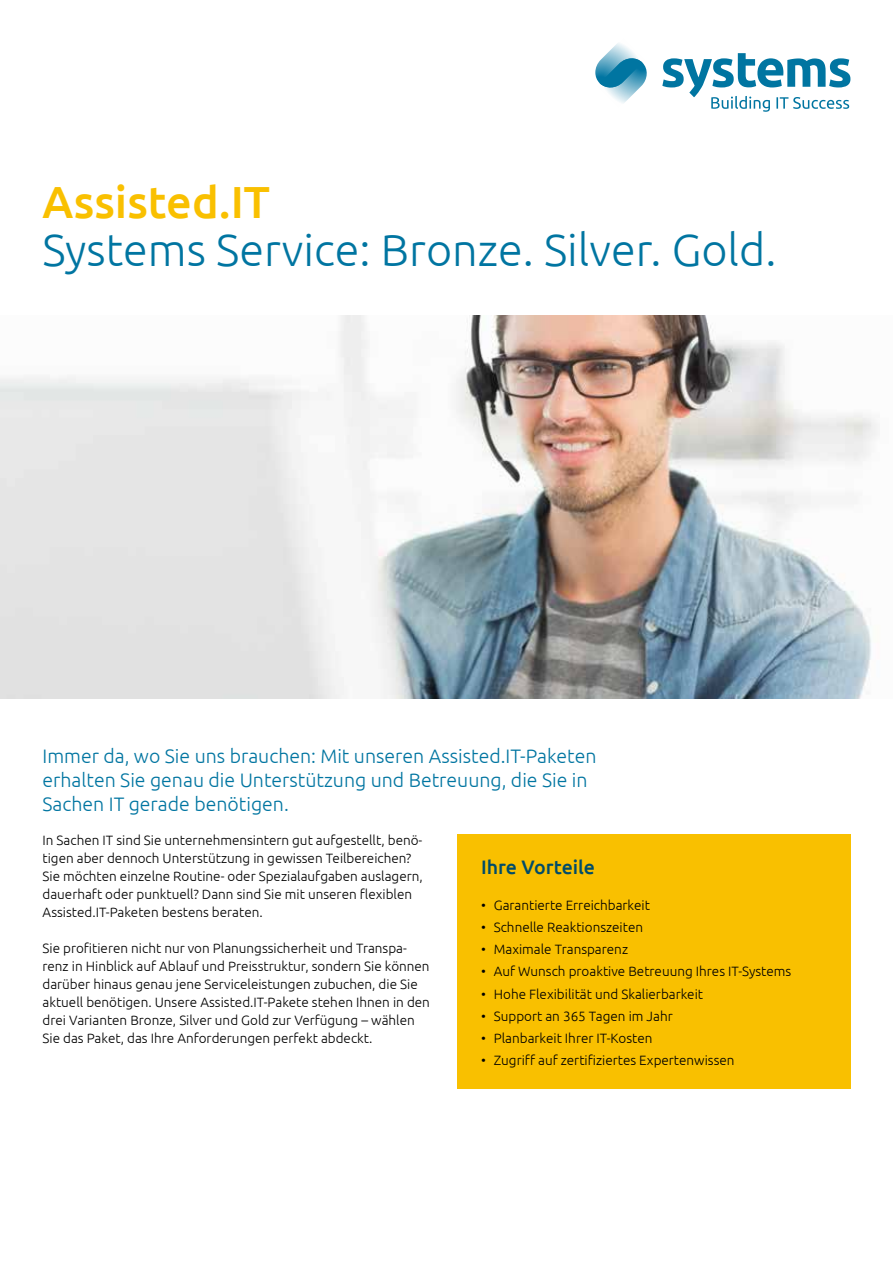
<style>
.page{position:relative;width:893px;height:1263px;background:#fff}
.page>*{position:absolute;margin:0;border:0;box-sizing:border-box;transform-origin:0 0}
.t1{font:300 45px "Ubuntu";color:#0075a1}
.t2{font:500 45px "Ubuntu";color:#f9c000}
.t3{font:300 19.5px/24px "Ubuntu";color:#0075a1}
.t4{font:500 19.5px "Ubuntu";color:#004c69}
.t5{font:300 13.5px/18px "Ubuntu";color:#000}
</style>
<div class="page">
<img style="left:0;top:316px;width:878px;height:382px">
<div style="left:457px;top:834px;width:393px;height:255px;background:#f9c000"></div>
<svg style="left:662px;top:53px;width:188px;height:59px"></svg>
<svg style="left:595px;top:43px;width:52px;height:60px"></svg>
<h1 class="t2" style="left:43px;top:173px;width:229px">Assisted.IT</h1>
<h1 class="t1" style="left:43px;top:223px;width:735px">Systems Service: Bronze. Silver. Gold.</h1>
<h2 class="t3" style="left:43px;top:744px;width:555px">Immer da, wo Sie uns brauchen: Mit unseren Assisted.IT-Paketen erhalten Sie genau die Unterstützung und Betreuung, die Sie in<br>Sachen IT gerade benötigen.</h2>
<p class="t5" style="left:43px;top:831px;width:382px">In Sachen IT sind Sie unternehmensintern gut aufgestellt, benö&shy;tigen aber dennoch Unterstützung in gewissen Teilbereichen?<br>Sie möchten einzelne Routine- oder Spezialaufgaben auslagern, dauerhaft oder punktuell? Dann sind Sie mit unseren flexiblen Assisted.IT-Paketen bestens beraten.</p>
<p class="t5" style="left:43px;top:939px;width:389px">Sie profitieren nicht nur von Planungssicherheit und Transpa&shy;renz in Hinblick auf Ablauf und Preisstruktur, sondern Sie können darüber hinaus genau jene Serviceleistungen zubuchen, die Sie aktuell benötigen. Unsere Assisted.IT-Pakete stehen Ihnen in den drei Varianten Bronze, Silver und Gold zur Verfügung – wählen Sie das Paket, das Ihre Anforderungen perfekt abdeckt.</p>
<h2 class="t4" style="left:481px;top:854px;width:116px">Ihre Vorteile</h2>
<p class="t5" style="left:481px;top:895px;width:170px">• Garantierte Erreichbarkeit</p>
<p class="t5" style="left:481px;top:918px;width:164px">• Schnelle Reaktionszeiten</p>
<p class="t5" style="left:481px;top:940px;width:149px">• Maximale Transparenz</p>
<p class="t5" style="left:481px;top:962px;width:312px">• Auf Wunsch proaktive Betreuung Ihres IT-Systems</p>
<p class="t5" style="left:481px;top:984px;width:224px">• Hohe Flexibilität und Skalierbarkeit</p>
<p class="t5" style="left:481px;top:1007px;width:193px">• Support an 365 Tagen im Jahr</p>
<p class="t5" style="left:481px;top:1029px;width:173px">• Planbarkeit Ihrer IT-Kosten</p>
<p class="t5" style="left:481px;top:1051px;width:255px">• Zugriff auf zertifiziertes Expertenwissen</p>
</div>
